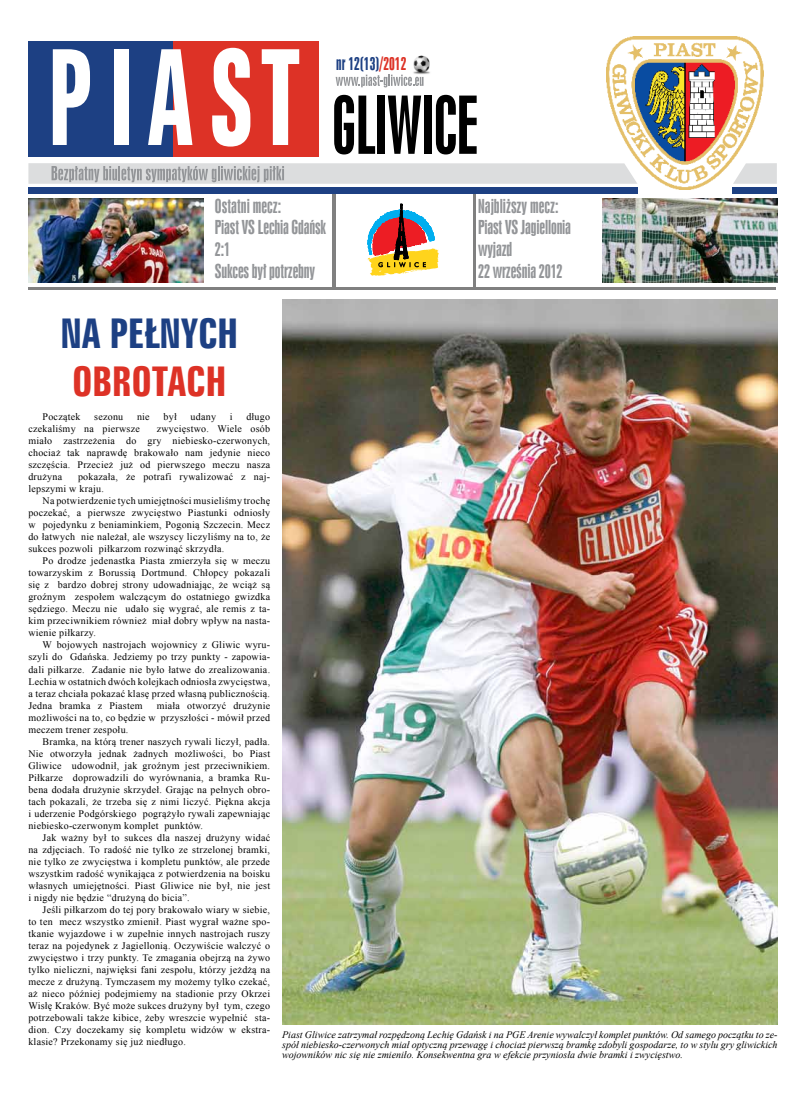
<style>
.page{position:relative;width:806px;height:1095px;background:#fff}
.page>*{position:absolute;margin:0;border:0;box-sizing:border-box;transform-origin:0 0}
.t1{font:700 41px "Zurich X Cn EU";color:#1d4083}
.t2{font:700 41px "Zurich X Cn EU";color:#dd3226}
.t3{font:18px/21.6px "Swis 924 EU";letter-spacing:-.01em;color:#939598}
.t4{font:17px "Swis 924 EU";color:#1d4083}
.t5{font:10px/12px "Times New Roman";letter-spacing:.025em;color:#000;text-align:justify}
.t6{font:italic 10px/10px "Times New Roman";color:#000;text-align:justify}
.s1{color:#dd3226}
</style>
<div class="page">
<img style="left:606px;top:36px;width:157px;height:153px">
<hr style="left:472px;top:193px;width:3px;height:97px;background:#808080">
<img style="left:420px;top:55px;width:10px;height:19px">
<hr style="left:29px;top:287px;width:746px;height:3px;background:#808080">
<hr style="left:333px;top:191px;width:3px;height:99px;background:#808080">
<div style="left:28px;top:187px;width:609px;height:7px;background:#1d4083"></div>
<div style="left:29px;top:41px;width:145px;height:115px;background:#1d4083"></div>
<div style="left:173px;top:41px;width:145px;height:115px;background:#dd3226"></div>
<svg style="left:261px;top:49px;width:38px;height:96px"></svg>
<svg style="left:212px;top:48px;width:38px;height:98px"></svg>
<svg style="left:148px;top:49px;width:44px;height:96px"></svg>
<div style="left:114px;top:49px;width:15px;height:96px;background:#fff"></div>
<svg style="left:53px;top:49px;width:37px;height:96px"></svg>
<svg style="left:334px;top:95px;width:41px;height:59px"></svg>
<div style="left:377px;top:95px;width:8px;height:59px;background:#000"></div>
<svg style="left:387px;top:95px;width:34px;height:59px"></svg>
<div style="left:423px;top:95px;width:8px;height:59px;background:#000"></div>
<svg style="left:435px;top:95px;width:41px;height:59px"></svg>
<svg style="left:28px;top:163px;width:609px;height:21px;background:#d3d4d5"></svg>
<svg style="left:335px;top:56px;width:88px;height:31px"></svg>
<div style="left:732px;top:187px;width:44px;height:7px;background:#1d4083"></div>
<svg style="left:367px;top:204px;width:71px;height:72px"></svg>
<svg style="left:732px;top:163px;width:44px;height:21px"></svg>
<img style="left:28px;top:198px;width:175px;height:85px">
<img style="left:602px;top:198px;width:174px;height:85px">
<img style="left:282px;top:300px;width:494px;height:723px">
<h3 class="t4" style="left:336px;top:53px;width:72px">nr 12(13)<span class="s1">/2012</span></h3>
<h2 class="t3" style="left:215px;top:195px;width:112px">Ostatni mecz:<br>Piast VS Lechia Gdańsk<br>2:1<br>Sukces był potrzebny</h2>
<h2 class="t3" style="left:478px;top:195px;width:94px">Najbliższy mecz:<br>Piast VS Jagiellonia wyjazd<br>22 września 2012</h2>
<h1 class="t1" style="left:60px;top:309px;width:179px">NA PEŁNYCH</h1>
<h1 class="t2" style="left:72px;top:357px;width:155px">OBROTACH</h1>
<p class="t5" style="left:43px;top:410px;width:39px">Początek</p>
<p class="t5" style="left:94px;top:410px;width:31px">sezonu</p>
<p class="t5" style="left:137px;top:410px;width:14px">nie</p>
<p class="t5" style="left:163px;top:410px;width:15px">był</p>
<p class="t5" style="left:190px;top:410px;width:27px">udany</p>
<p class="t5" style="left:230px;top:410px;width:4px">i</p>
<p class="t5" style="left:246px;top:410px;width:25px">długo</p>
<p class="t5" style="left:28px;top:422px;width:113px">czekaliśmy na pierwsze</p>
<p class="t5" style="left:28px;top:422px;width:243px;text-indent:128px">zwycięstwo. Wiele osób miało zastrzeżenia do gry niebiesko-czerwonych, chociaż tak naprawdę brakowało nam jedynie nieco szczęścia. Przecież już od pierwszego meczu nasza drużyna</p>
<p class="t5" style="left:28px;top:470px;width:243px;text-indent:50px">pokazała, że potrafi rywalizować z naj&shy;lepszymi w kraju.</p>
<p class="t5" style="left:28px;top:494px;width:243px;text-indent:14px">Na potwierdzenie tych umiejętności musieliśmy trochę poczekać, a pierwsze zwycięstwo Piastunki odniosły w pojedynku z beniaminkiem, Pogonią Szczecin. Mecz do łatwych nie należał, ale wszyscy liczyliśmy na to, że sukces pozwoli piłkarzom rozwinąć skrzydła.</p>
<p class="t5" style="left:28px;top:554px;width:243px;text-indent:14px">Po drodze jedenastka Piasta zmierzyła się w meczu towarzyskim z Borussią Dortmund. Chłopcy pokazali się z bardzo dobrej strony udowadniając, że wciąż są groźnym zespołem walczącym do ostatniego gwizdka sędziego. Meczu nie udało się wygrać, ale remis z ta&shy;kim przeciwnikiem również miał dobry wpływ na nasta&shy;wienie piłkarzy.</p>
<p class="t5" style="left:28px;top:638px;width:243px;text-indent:14px">W bojowych nastrojach wojownicy z Gliwic wyru&shy;szyli do Gdańska. Jedziemy po trzy punkty - zapowia&shy;dali piłkarze. Zadanie nie było łatwe do zrealizowania.<br>Lechia w ostatnich dwóch kolejkach odniosła zwycięstwa, a teraz chciała pokazać klasę przed własną publicznością.<br>Jedna bramka z Piastem</p>
<p class="t5" style="left:28px;top:698px;width:243px;text-indent:128px">miała otworzyć drużynie możliwości na to, co będzie w przyszłości - mówił przed meczem trener zespołu.</p>
<p class="t5" style="left:28px;top:734px;width:243px;text-indent:14px">Bramka, na którą trener naszych rywali liczył, padła.<br>Nie otworzyła jednak żadnych możliwości, bo Piast Gliwice udowodnił, jak groźnym jest przeciwnikiem.<br>Piłkarze doprowadzili do wyrównania, a bramka Ru&shy;bena dodała drużynie skrzydeł. Grając na pełnych obro&shy;tach pokazali, że trzeba się z nimi liczyć. Piękna akcja i uderzenie Podgórskiego pogrążyło rywali zapewniając niebiesko-czerwonym komplet punktów.</p>
<p class="t5" style="left:28px;top:830px;width:243px;text-indent:14px">Jak ważny był to sukces dla naszej drużyny widać na zdjęciach. To radość nie tylko ze strzelonej bramki, nie tylko ze zwycięstwa i kompletu punktów, ale przede wszystkim radość wynikająca z potwierdzenia na boisku własnych umiejętności. Piast Gliwice nie był, nie jest i nigdy nie będzie “drużyną do bicia”.</p>
<p class="t5" style="left:28px;top:902px;width:243px;text-indent:14px">Jeśli piłkarzom do tej pory brakowało wiary w siebie, to ten mecz wszystko zmienił. Piast wygrał ważne spo&shy;tkanie wyjazdowe i w zupełnie innych nastrojach ruszy teraz na pojedynek z Jagiellonią. Oczywiście walczyć o zwycięstwo i trzy punkty. Te zmagania obejrzą na żywo tylko nieliczni, najwięksi fani zespołu, którzy jeżdżą na mecze z drużyną. Tymczasem my możemy tylko czekać, aż nieco później podejmiemy na stadionie przy Okrzei Wisłę Kraków. Być może sukces drużyny był tym, czego potrzebowali także kibice, żeby wreszcie wypełnić sta&shy;dion. Czy doczekamy się kompletu widzów w ekstra&shy;klasie? Przekonamy się już niedługo.</p>
<p class="t6" style="left:282px;top:1029px;width:496px">Piast Gliwice zatrzymał rozpędzoną Lechię Gdańsk i na PGE Arenie wywalczył komplet punktów. Od samego początku to ze&shy;spół niebiesko-czerwonych miał optyczną przewagę i chociaż pierwszą bramkę zdobyli gospodarze, to w stylu gry gliwickich wojowników nic się nie zmieniło. Konsekwentna gra w efekcie przyniosła dwie bramki i zwycięstwo.</p>
</div>
